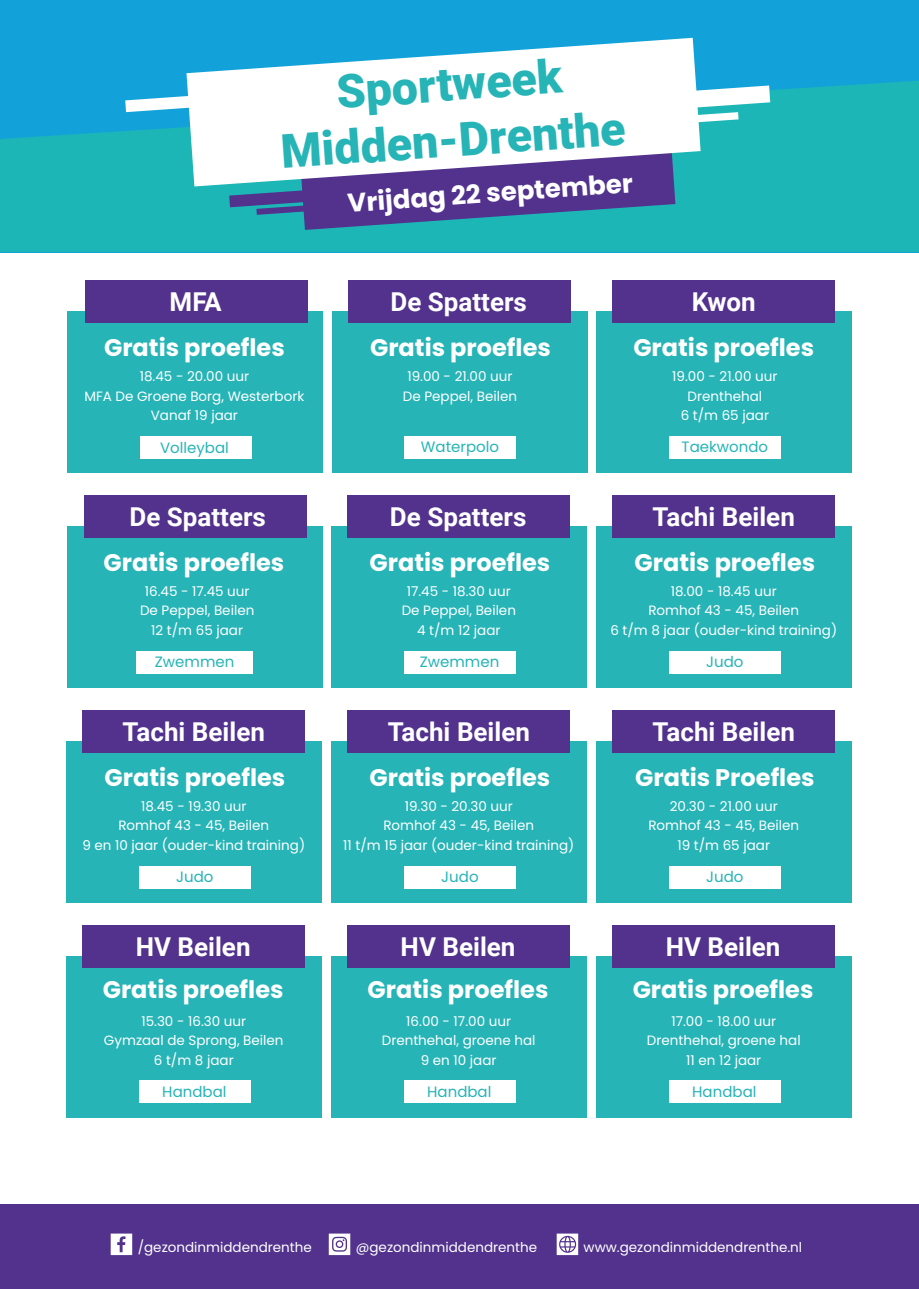
<style>
.page{position:relative;width:919px;height:1289px;background:#fff}
.page>*{position:absolute;margin:0;border:0;box-sizing:border-box;transform-origin:0 0}
.t1{font:900 46.5px/55.8px "Roboto";color:#26b4b6;text-align:center}
.t2{font:700 25.95px "Roboto";color:#fff}
.t3{font:700 25.95px "Poppins";color:#fff}
.t4{font:700 24px "Poppins";color:#fff}
.t5{font:15px "Poppins";color:#26b4b6}
.t6{font:13.5px/19.5px "Poppins";color:#fff;text-align:center}
</style>
<div class="page">
<div style="left:67px;top:526px;width:255px;height:161px;background:#26b4b6"></div>
<div style="left:596px;top:311px;width:256px;height:161px;background:#26b4b6"></div>
<div style="left:84px;top:495px;width:223px;height:42px;background:#52328d"></div>
<div style="left:612px;top:280px;width:223px;height:43px;background:#52328d"></div>
<div style="left:136px;top:650px;width:116px;height:23px;background:#fff"></div>
<div style="left:669px;top:435px;width:111px;height:23px;background:#fff"></div>
<div style="left:0;top:0;width:918px;height:252px;background:#12a2d9"></div>
<svg style="left:0;top:81px;width:918px;height:171px;background:#1bb3bb"></svg>
<svg style="left:229px;top:186px;width:446px;height:44px;background:#3f609b"></svg>
<svg style="left:186px;top:38px;width:514px;height:148px;background:#c8dbec"></svg>
<svg style="left:125px;top:91px;width:131px;height:21px"></svg>
<svg style="left:607px;top:85px;width:163px;height:43px;background:#cbedef"></svg>
<div style="left:331px;top:526px;width:256px;height:161px;background:#26b4b6"></div>
<div style="left:596px;top:526px;width:256px;height:161px;background:#26b4b6"></div>
<div style="left:67px;top:741px;width:255px;height:161px;background:#26b4b6"></div>
<div style="left:331px;top:741px;width:256px;height:161px;background:#26b4b6"></div>
<div style="left:596px;top:741px;width:256px;height:161px;background:#26b4b6"></div>
<div style="left:347px;top:495px;width:223px;height:42px;background:#52328d"></div>
<div style="left:612px;top:495px;width:223px;height:42px;background:#52328d"></div>
<div style="left:82px;top:710px;width:223px;height:42px;background:#52328d"></div>
<div style="left:347px;top:710px;width:223px;height:42px;background:#52328d"></div>
<div style="left:612px;top:710px;width:223px;height:42px;background:#52328d"></div>
<div style="left:404px;top:650px;width:111px;height:23px;background:#fff"></div>
<div style="left:669px;top:650px;width:111px;height:23px;background:#fff"></div>
<div style="left:139px;top:865px;width:112px;height:23px;background:#fff"></div>
<div style="left:404px;top:865px;width:111px;height:23px;background:#fff"></div>
<div style="left:669px;top:865px;width:111px;height:23px;background:#fff"></div>
<div style="left:67px;top:311px;width:256px;height:161px;background:#26b4b6"></div>
<div style="left:332px;top:311px;width:255px;height:161px;background:#26b4b6"></div>
<div style="left:85px;top:280px;width:222px;height:43px;background:#52328d"></div>
<div style="left:348px;top:280px;width:222px;height:43px;background:#52328d"></div>
<div style="left:140px;top:435px;width:111px;height:23px;background:#fff"></div>
<div style="left:404px;top:435px;width:112px;height:23px;background:#fff"></div>
<div style="left:67px;top:956px;width:255px;height:161px;background:#26b4b6"></div>
<div style="left:331px;top:956px;width:256px;height:161px;background:#26b4b6"></div>
<div style="left:596px;top:956px;width:256px;height:161px;background:#26b4b6"></div>
<div style="left:82px;top:924px;width:223px;height:43px;background:#52328d"></div>
<div style="left:347px;top:924px;width:223px;height:43px;background:#52328d"></div>
<div style="left:612px;top:924px;width:223px;height:43px;background:#52328d"></div>
<div style="left:139px;top:1080px;width:112px;height:23px;background:#fff"></div>
<div style="left:404px;top:1080px;width:111px;height:23px;background:#fff"></div>
<div style="left:669px;top:1080px;width:111px;height:23px;background:#fff"></div>
<div style="left:0;top:1203px;width:918px;height:85px;background:#52328d"></div>
<svg style="left:111px;top:1233px;width:21px;height:21px"></svg>
<svg style="left:329px;top:1233px;width:21px;height:21px"></svg>
<svg style="left:556px;top:1233px;width:22px;height:21px"></svg>
<h1 class="t1" style="left:275px;top:66px;width:346px;rotate:-4deg">Sportweek<br>Midden-Drenthe</h1>
<h2 class="t3" style="left:346px;top:188px;width:287px;rotate:-4deg">Vrijdag 22 september</h2>
<h2 class="t2" style="left:170px;top:284px;width:54px">MFA</h2>
<h2 class="t2" style="left:390px;top:284px;width:138px">De Spatters</h2>
<h2 class="t2" style="left:691px;top:284px;width:66px">Kwon</h2>
<h3 class="t4" style="left:104px;top:334px;width:182px">Gratis proefles</h3>
<h3 class="t4" style="left:370px;top:334px;width:182px">Gratis proefles</h3>
<h3 class="t4" style="left:633px;top:334px;width:182px">Gratis proefles</h3>
<p class="t6" style="left:84px;top:366px;width:221px">18.45 - 20.00 uur<br>MFA De Groene Borg, Westerbork<br>Vanaf 19 jaar</p>
<p class="t6" style="left:403px;top:366px;width:116px">19.00 - 21.00 uur<br>De Peppel, Beilen</p>
<p class="t6" style="left:672px;top:366px;width:107px">19.00 - 21.00 uur<br>Drenthehal<br>6 t/m 65 jaar</p>
<p class="t5" style="left:160px;top:439px;width:70px">Volleybal</p>
<p class="t5" style="left:421px;top:438px;width:80px">Waterpolo</p>
<p class="t5" style="left:681px;top:438px;width:88px">Taekwondo</p>
<h2 class="t2" style="left:129px;top:498px;width:138px">De Spatters</h2>
<h2 class="t2" style="left:390px;top:498px;width:138px">De Spatters</h2>
<h2 class="t2" style="left:652px;top:498px;width:144px">Tachi Beilen</h2>
<h3 class="t4" style="left:103px;top:549px;width:182px">Gratis proefles</h3>
<h3 class="t4" style="left:369px;top:549px;width:182px">Gratis proefles</h3>
<h3 class="t4" style="left:634px;top:549px;width:182px">Gratis proefles</h3>
<p class="t6" style="left:140px;top:581px;width:116px">16.45 - 17.45 uur<br>De Peppel, Beilen<br>12 t/m 65 jaar</p>
<p class="t6" style="left:401px;top:581px;width:116px">17.45 - 18.30 uur<br>De Peppel, Beilen<br>4 t/m 12 jaar</p>
<p class="t6" style="left:610px;top:581px;width:228px">18.00 - 18.45 uur<br>Romhof 43 - 45, Beilen<br>6 t/m 8 jaar (ouder-kind training)</p>
<p class="t5" style="left:155px;top:653px;width:81px">Zwemmen</p>
<p class="t5" style="left:419px;top:653px;width:81px">Zwemmen</p>
<p class="t5" style="left:706px;top:653px;width:39px">Judo</p>
<h2 class="t2" style="left:123px;top:713px;width:144px">Tachi Beilen</h2>
<h2 class="t2" style="left:387px;top:713px;width:144px">Tachi Beilen</h2>
<h2 class="t2" style="left:652px;top:713px;width:144px">Tachi Beilen</h2>
<h3 class="t4" style="left:104px;top:764px;width:182px">Gratis proefles</h3>
<h3 class="t4" style="left:369px;top:764px;width:182px">Gratis proefles</h3>
<h3 class="t4" style="left:635px;top:764px;width:181px">Gratis Proefles</h3>
<p class="t6" style="left:82px;top:796px;width:224px">18.45 - 19.30 uur<br>Romhof 43 - 45, Beilen<br>9 en 10 jaar (ouder-kind training)</p>
<p class="t6" style="left:343px;top:796px;width:233px">19.30 - 20.30 uur<br>Romhof 43 - 45, Beilen<br>11 t/m 15 jaar (ouder-kind training)</p>
<p class="t6" style="left:648px;top:796px;width:152px">20.30 - 21.00 uur<br>Romhof 43 - 45, Beilen<br>19 t/m 65 jaar</p>
<p class="t5" style="left:176px;top:868px;width:39px">Judo</p>
<p class="t5" style="left:441px;top:868px;width:39px">Judo</p>
<p class="t5" style="left:706px;top:868px;width:39px">Judo</p>
<h2 class="t2" style="left:136px;top:928px;width:116px">HV Beilen</h2>
<h2 class="t2" style="left:400px;top:928px;width:116px">HV Beilen</h2>
<h2 class="t2" style="left:665px;top:928px;width:116px">HV Beilen</h2>
<h3 class="t4" style="left:103px;top:975px;width:182px">Gratis proefles</h3>
<h3 class="t4" style="left:367px;top:975px;width:182px">Gratis proefles</h3>
<h3 class="t4" style="left:632px;top:975px;width:182px">Gratis proefles</h3>
<p class="t6" style="left:104px;top:1011px;width:181px">15.30 - 16.30 uur<br>Gymzaal de Sprong, Beilen<br>6 t/m 8 jaar</p>
<p class="t6" style="left:382px;top:1011px;width:155px">16.00 - 17.00 uur<br>Drenthehal, groene hal<br>9 en 10 jaar</p>
<p class="t6" style="left:646px;top:1011px;width:155px">17.00 - 18.00 uur<br>Drenthehal, groene hal<br>11 en 12 jaar</p>
<p class="t5" style="left:162px;top:1083px;width:66px">Handbal</p>
<p class="t5" style="left:427px;top:1083px;width:66px">Handbal</p>
<p class="t5" style="left:692px;top:1083px;width:66px">Handbal</p>
<p class="t6" style="left:138px;top:1237px;width:176px">/gezondinmiddendrenthe</p>
<p class="t6" style="left:356px;top:1237px;width:183px">@gezondinmiddendrenthe</p>
<p class="t6" style="left:583px;top:1237px;width:220px">www.gezondinmiddendrenthe.nl</p>
</div>
